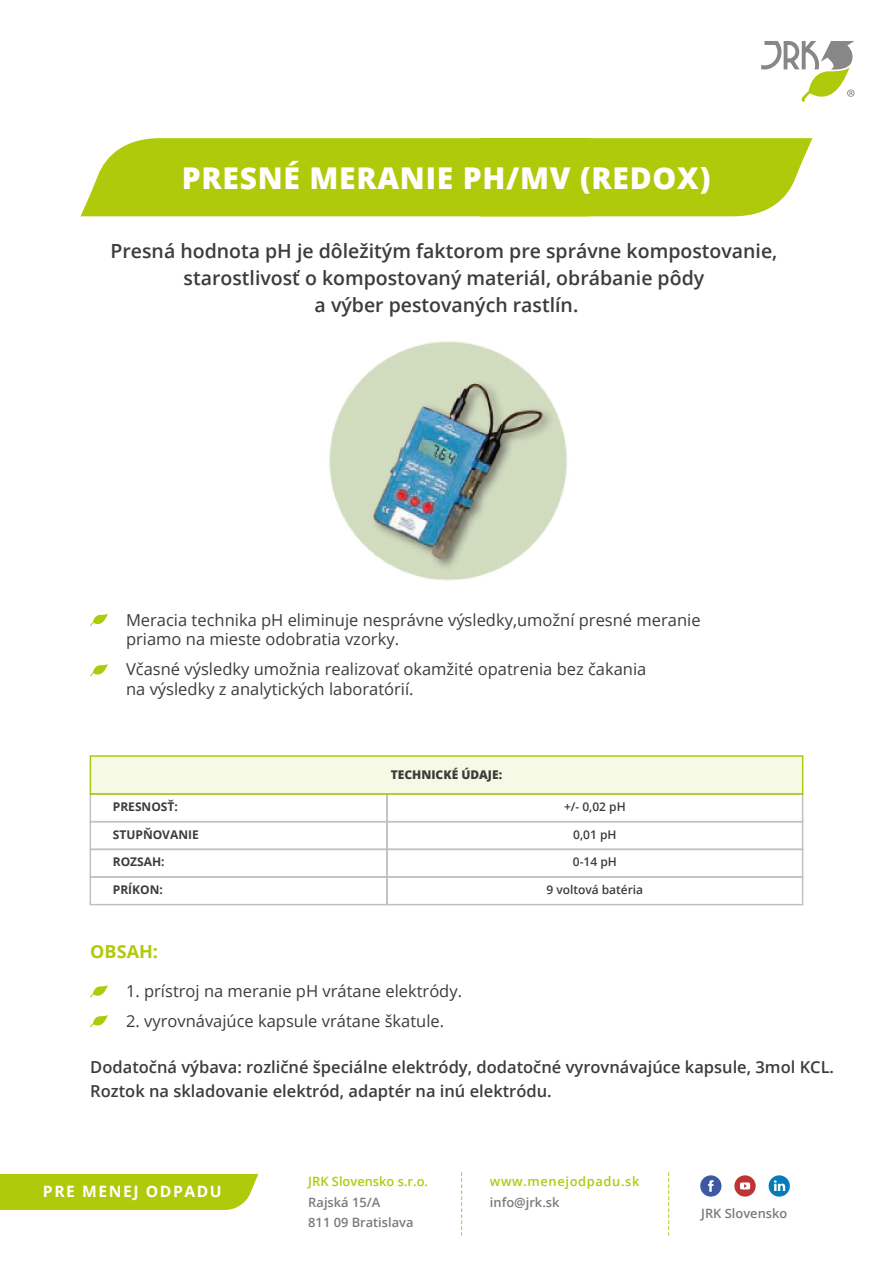
<style>
.page{position:relative;width:893px;height:1263px;background:#fff}
.page>*{position:absolute;margin:0;border:0;box-sizing:border-box;transform-origin:0 0}
.t1{font:800 30px "Open Sans";letter-spacing:.025em;color:#fff}
.t2{font:600 19.5px/27px "Open Sans";color:#3c3c3b;text-align:center}
.t3{font:700 18px "Open Sans";color:#afca0b}
.t4{font:16.5px/19.8px "Open Sans";color:#3c3c3b}
.t5{font:600 16.5px/24px "Open Sans";color:#3c3c3b}
.t6{font:700 15.6px "Open Sans";letter-spacing:.1em;color:#fff}
.t7{font:600 12.9px/20.2px "Open Sans";color:#7c7b7b}
.t8{font:600 12.9px "Open Sans";color:#afca0b}
.t9{font:600 12.9px "Open Sans";letter-spacing:.05em;color:#afca0b}
.t10{font:600 12px "Open Sans";color:#3c3c3b}
.t11{font:700 12px "Open Sans";color:#3c3c3b}
.t12{font:800 12px "Open Sans";color:#3c3c3b}
</style>
<div class="page">
<img style="left:329px;top:341px;width:238px;height:240px">
<svg style="left:90px;top:613px;width:18px;height:13px"></svg>
<svg style="left:90px;top:664px;width:18px;height:13px"></svg>
<svg style="left:90px;top:985px;width:18px;height:13px"></svg>
<svg style="left:90px;top:1015px;width:18px;height:13px"></svg>
<div style="left:90px;top:821px;width:298px;height:29px;border:2px solid #c1c1c1"></div>
<div style="left:386px;top:821px;width:417px;height:29px;border:2px solid #c1c1c1"></div>
<div style="left:90px;top:793px;width:298px;height:29px;border:2px solid #c1c1c1"></div>
<div style="left:386px;top:793px;width:417px;height:29px;border:2px solid #c1c1c1"></div>
<div style="left:386px;top:849px;width:417px;height:29px;border:2px solid #c1c1c1"></div>
<div style="left:386px;top:876px;width:417px;height:29px;border:2px solid #c1c1c1"></div>
<div style="left:90px;top:756px;width:713px;height:38px;background:#f7f9e7"></div>
<div style="left:90px;top:755px;width:713px;height:40px;border:2px solid #adc814"></div>
<div style="left:90px;top:849px;width:298px;height:29px;border:2px solid #c1c1c1"></div>
<div style="left:90px;top:876px;width:298px;height:29px;border:2px solid #c1c1c1"></div>
<div style="left:0;top:1174px;width:258px;height:36px;background:#afca0b"></div>
<svg style="left:668px;top:1173px;width:1px;height:62px"></svg>
<svg style="left:461px;top:1173px;width:1px;height:62px"></svg>
<svg style="left:700px;top:1175px;width:21px;height:21px"></svg>
<div style="left:734px;top:1175px;width:22px;height:21px;background:#be3334;border-radius:50%"></div>
<svg style="left:740px;top:1182px;width:10px;height:7px"></svg>
<svg style="left:769px;top:1175px;width:21px;height:21px"></svg>
<div style="left:81px;top:138px;width:731px;height:78px;background:#afca0b"></div>
<svg style="left:761px;top:41px;width:93px;height:61px"></svg>
<h1 class="t1" style="left:182px;top:156px;width:530px">PRESNÉ MERANIE PH/MV (REDOX)</h1>
<p class="t2" style="left:110px;top:237px;width:668px">Presná hodnota pH je dôležitým faktorom pre správne kompostovanie, starostlivosť o kompostovaný materiál, obrábanie pôdy<br>a výber pestovaných rastlín.</p>
<p class="t4" style="left:126px;top:609px;width:576px">Meracia technika pH eliminuje nesprávne výsledky,umožní presné meranie priamo na mieste odobratia vzorky.</p>
<p class="t4" style="left:126px;top:659px;width:522px">Včasné výsledky umožnia realizovať okamžité opatrenia bez čakania na výsledky z analytických laboratórií.</p>
<p class="t12" style="left:391px;top:766px;width:113px">TECHNICKÉ ÚDAJE:</p>
<p class="t11" style="left:113px;top:798px;width:67px">PRESNOSŤ:</p>
<p class="t10" style="left:564px;top:798px;width:63px">+/- 0,02 pH</p>
<p class="t11" style="left:113px;top:826px;width:88px">STUPŇOVANIE</p>
<p class="t10" style="left:573px;top:826px;width:45px">0,01 pH</p>
<p class="t11" style="left:113px;top:853px;width:53px">ROZSAH:</p>
<p class="t11" style="left:113px;top:881px;width:52px">PRÍKON:</p>
<p class="t3" style="left:90px;top:939px;width:69px">OBSAH:</p>
<p class="t4" style="left:126px;top:981px;width:338px">1. prístroj na meranie pH vrátane elektródy.</p>
<p class="t4" style="left:126px;top:1011px;width:320px">2. vyrovnávajúce kapsule vrátane škatule.</p>
<p class="t10" style="left:573px;top:854px;width:45px">0-14 pH</p>
<p class="t10" style="left:546px;top:881px;width:98px">9 voltová batéria</p>
<p class="t5" style="left:90px;top:1055px;width:745px">Dodatočná výbava: rozličné špeciálne elektródy, dodatočné vyrovnávajúce kapsule, 3mol KCL.<br>Roztok na skladovanie elektród, adaptér na inú elektródu.</p>
<p class="t6" style="left:43px;top:1181px;width:180px">PRE MENEJ ODPADU</p>
<p class="t9" style="left:490px;top:1172px;width:151px">www.menejodpadu.sk</p>
<p class="t8" style="left:308px;top:1173px;width:121px">JRK Slovensko s.r.o.</p>
<p class="t7" style="left:308px;top:1191px;width:107px">Rajská 15/A<br>811 09 Bratislava</p>
<p class="t7" style="left:490px;top:1191px;width:71px">info@jrk.sk</p>
<p class="t7" style="left:701px;top:1203px;width:88px">JRK Slovensko</p>
</div>
